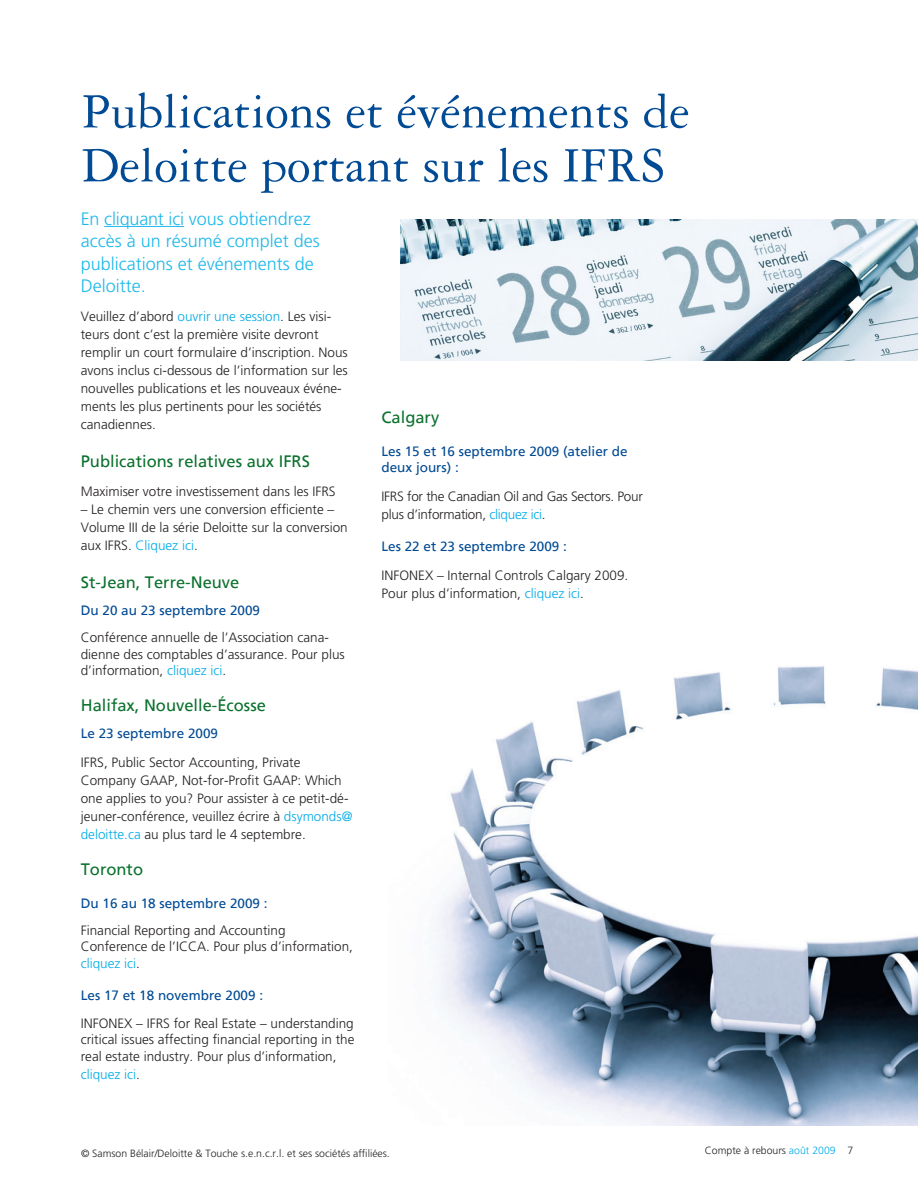
<style>
.page{position:relative;width:918px;height:1188px;background:#fff}
.page>*{position:absolute;margin:0;border:0;box-sizing:border-box;transform-origin:0 0}
.Heading_1{font:52.5px/54px "Garamond Three";color:#014a94}
.Début_paragraphe{font:300 18px/22.5px "Frutiger";color:#1db8eb}
.Heading_2{font:16.5px "Frutiger";color:#0b712d}
.Heading_3{font:16.5px "Frutiger";color:#0b712d}
.Body_copy{font:16.5px "Frutiger";color:#0b712d}
.Body_copy-2{font:300 13.5px/18px "Frutiger";color:#231f20}
.Heading_3-2{font:13.5px/16.2px "Frutiger";color:#014a94}
.Body_copy-3{font:300 13.5px/18px "Frutiger";letter-spacing:-.02em;color:#231f20}
.Body_copy-4{font:300 13.5px "Frutiger";color:#00aae7}
.t1{font:300 10.5px "Frutiger";color:#231f20}
.s1{color:#00aae7}
.s2{color:#231f20}
.s3{color:#00abe7}
</style>
<div class="page">
<img style="left:433px;top:666px;width:485px;height:459px">
<hr style="left:104px;top:226px;width:80px;height:1px;background:#1db8eb">
<img style="left:400px;top:220px;width:518px;height:141px">
<p class="Heading_1" style="left:82px;top:85px;width:610px">Publications et événements de<br>Deloitte portant sur les IFRS</p>
<p class="Début_paragraphe" style="left:81px;top:207px;width:241px">En cliquant ici vous obtiendrez accès à un résumé complet des publications et événements de<br>Deloitte.</p>
<p class="Body_copy-2" style="left:81px;top:307px;width:269px">Veuillez d’abord <span class="s1">ouvrir une session</span>. Les visi&shy;teurs dont c’est la première visite devront remplir un court formulaire d’inscription. Nous avons inclus ci-dessous de l’information sur les nouvelles publications et les nouveaux événe&shy;ments les plus pertinents pour les sociétés canadiennes.</p>
<p class="Heading_2" style="left:81px;top:452px;width:231px">Publications relatives aux IFRS</p>
<p class="Body_copy-2" style="left:81px;top:482px;width:256px">Maximiser votre investissement dans les IFRS</p>
<p class="Body_copy-2" style="left:81px;top:500px;width:269px">– Le chemin vers une conversion efficiente –<br>Volume III de la série Deloitte sur la conversion aux IFRS. <span class="s1">Cliquez ici</span>.</p>
<p class="Heading_2" style="left:81px;top:573px;width:160px">St-Jean, Terre-Neuve</p>
<p class="Heading_3-2" style="left:81px;top:602px;width:181px">Du 20 au 23 septembre 2009</p>
<p class="Body_copy-2" style="left:81px;top:630px;width:266px;line-height:16.5px">Conférence annuelle de l’Association cana&shy;dienne des comptables d’assurance. Pour plus d’information, <span class="s1">cliquez ici</span>.</p>
<p class="Heading_3" style="left:81px;top:696px;width:187px">Halifax, Nouvelle-Écosse</p>
<p class="Heading_3-2" style="left:81px;top:726px;width:139px">Le 23 septembre 2009</p>
<p class="Body_copy-2" style="left:81px;top:754px;width:273px">IFRS, Public Sector Accounting, Private Company GAAP, Not-for-Profit GAAP: Which one applies to you? Pour assister à ce petit-dé&shy;jeuner-conférence, veuillez écrire à <span class="s1">dsymonds@ deloitte.ca</span> au plus tard le 4 septembre.</p>
<p class="Body_copy" style="left:81px;top:860px;width:64px">Toronto</p>
<p class="Heading_3-2" style="left:81px;top:895px;width:188px">Du 16 au 18 septembre 2009 :</p>
<p class="Body_copy-2" style="left:81px;top:922px;width:274px;line-height:16.5px">Financial Reporting and Accounting<br>Conference de l’ICCA. Pour plus d’information, <span class="s1">cliquez ici</span>.</p>
<p class="Heading_3-2" style="left:81px;top:988px;width:184px">Les 17 et 18 novembre 2009 :</p>
<p class="Body_copy-2" style="left:81px;top:1015px;width:275px;line-height:16.5px;text-align:justify">INFONEX – IFRS for Real Estate – understanding critical issues affecting financial reporting in the real estate industry. Pour plus d’information,</p>
<p class="Body_copy-4" style="left:81px;top:1066px;width:61px">cliquez ici<span class="s2">.</span></p>
<p class="Body_copy" style="left:382px;top:408px;width:59px">Calgary</p>
<p class="Heading_3-2" style="left:382px;top:443px;width:248px">Les 15 et 16 septembre 2009 (atelier de deux jours) :</p>
<p class="Body_copy-3" style="left:382px;top:487px;width:263px">IFRS for the Canadian Oil and Gas Sectors. Pour plus d’information, <span class="s1">cliquez ici</span>.</p>
<p class="Heading_3-2" style="left:382px;top:538px;width:187px">Les 22 et 23 septembre 2009 :</p>
<p class="Body_copy-2" style="left:382px;top:566px;width:248px">INFONEX – Internal Controls Calgary 2009.<br>Pour plus d’information, <span class="s1">cliquez ici</span>.</p>
<p class="t1" style="left:81px;top:1147px;width:310px">© Samson Bélair/Deloitte &amp; Touche s.e.n.c.r.l. et ses sociétés affiliées.</p>
<p class="t1" style="left:705px;top:1145px;width:150px">Compte à rebours <span class="s3">août 2009</span> 7</p>
</div>
